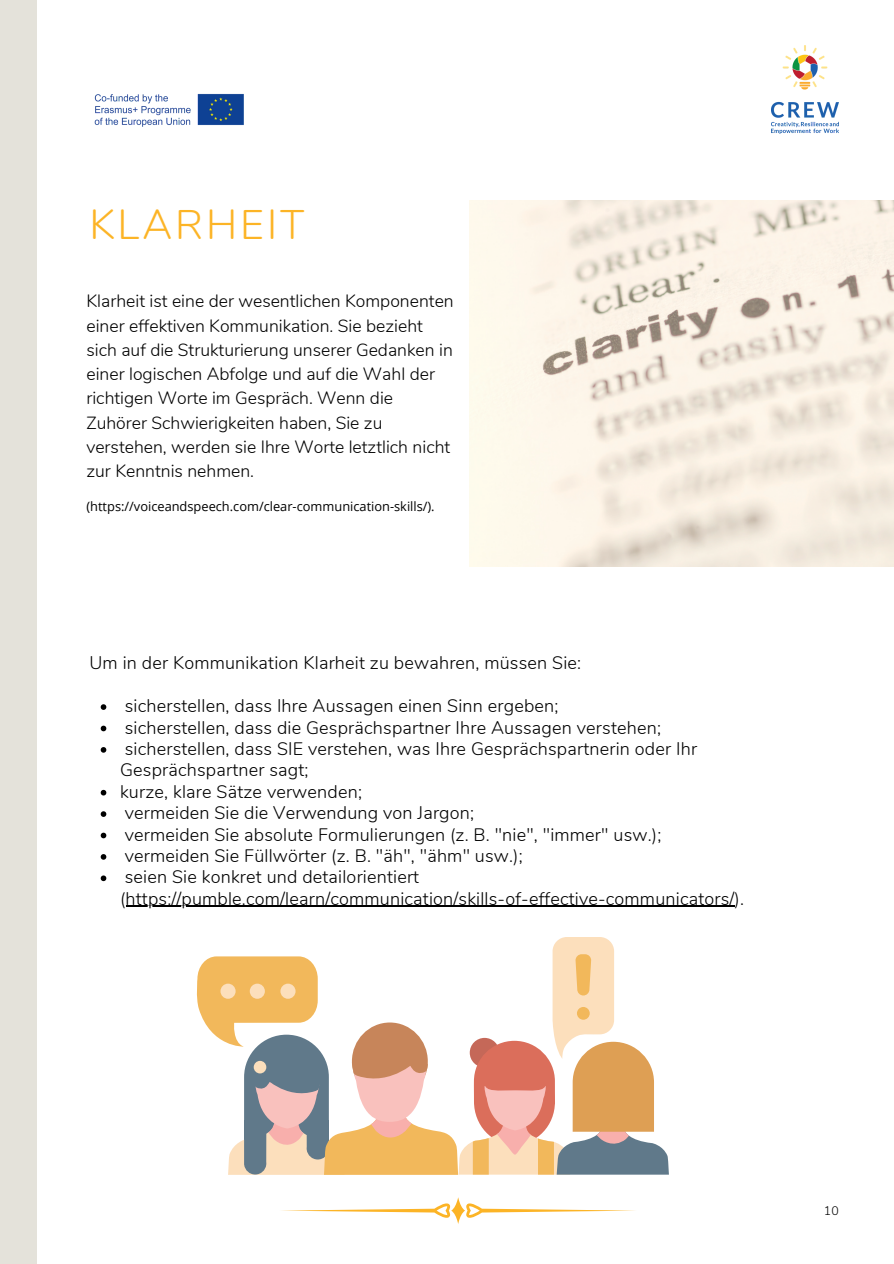
<style>
.page{position:relative;width:894px;height:1264px;background:#fff}
.page>*{position:absolute;margin:0;border:0;box-sizing:border-box;transform-origin:0 0}
.t1{font:300 41.25px "Nunito";letter-spacing:.07em;color:#fcb426}
.t2{font:300 18px/21.5px "Nunito";letter-spacing:.01em;color:#000}
.t3{font:300 17.55px/24.3px "Nunito";color:#000}
.t4{font:12.75px "Open Sans";color:#000}
.t5{font:300 12.3px "Nunito";color:#000}
</style>
<div class="page">
<img style="left:469px;top:200px;width:424px;height:366px">
<div style="left:0;top:0;width:37px;height:1263px;background:#e4e2da"></div>
<svg style="left:196px;top:937px;width:472px;height:237px"></svg>
<svg style="left:576px;top:1006px;width:13px;height:13px"></svg>
<svg style="left:101px;top:704px;width:5px;height:6px"></svg>
<svg style="left:101px;top:725px;width:5px;height:6px"></svg>
<svg style="left:101px;top:747px;width:5px;height:5px"></svg>
<svg style="left:101px;top:789px;width:5px;height:6px"></svg>
<svg style="left:101px;top:811px;width:5px;height:6px"></svg>
<svg style="left:101px;top:832px;width:5px;height:6px"></svg>
<svg style="left:101px;top:854px;width:5px;height:5px"></svg>
<svg style="left:101px;top:875px;width:5px;height:6px"></svg>
<hr style="left:126px;top:905px;width:608px;height:2px;background:#000">
<svg style="left:281px;top:1197px;width:354px;height:26px"></svg>
<img style="left:94px;top:93px;width:150px;height:34px">
<img style="left:771px;top:45px;width:67px;height:88px">
<h1 class="t1" style="left:89px;top:197px;width:216px">KLARHEIT</h1>
<p class="t3" style="left:86px;top:289px;width:368px">Klarheit ist eine der wesentlichen Komponenten einer effektiven Kommunikation. Sie bezieht sich auf die Strukturierung unserer Gedanken in einer logischen Abfolge und auf die Wahl der richtigen Worte im Gespräch. Wenn die Zuhörer Schwierigkeiten haben, Sie zu verstehen, werden sie Ihre Worte letztlich nicht zur Kenntnis nehmen.</p>
<p class="t4" style="left:86px;top:497px;width:349px">(https://voiceandspeech.com/clear-communication-skills/).</p>
<p class="t2" style="left:89px;top:652px;width:493px">Um in der Kommunikation Klarheit zu bewahren, müssen Sie:</p>
<p class="t2" style="left:120px;top:695px;width:625px">sicherstellen, dass Ihre Aussagen einen Sinn ergeben;<br>sicherstellen, dass die Gesprächspartner Ihre Aussagen verstehen; sicherstellen, dass SIE verstehen, was Ihre Gesprächspartnerin oder Ihr Gesprächspartner sagt;<br>kurze, klare Sätze verwenden;<br>vermeiden Sie die Verwendung von Jargon;<br>vermeiden Sie absolute Formulierungen (z. B. "nie", "immer" usw.); vermeiden Sie Füllwörter (z. B. "äh", "ähm" usw.);<br>seien Sie konkret und detailorientiert (https://pumble.com/learn/communication/skills-of-effective-communicators/).</p>
<p class="t5" style="left:823px;top:1202px;width:16px">10</p>
</div>
